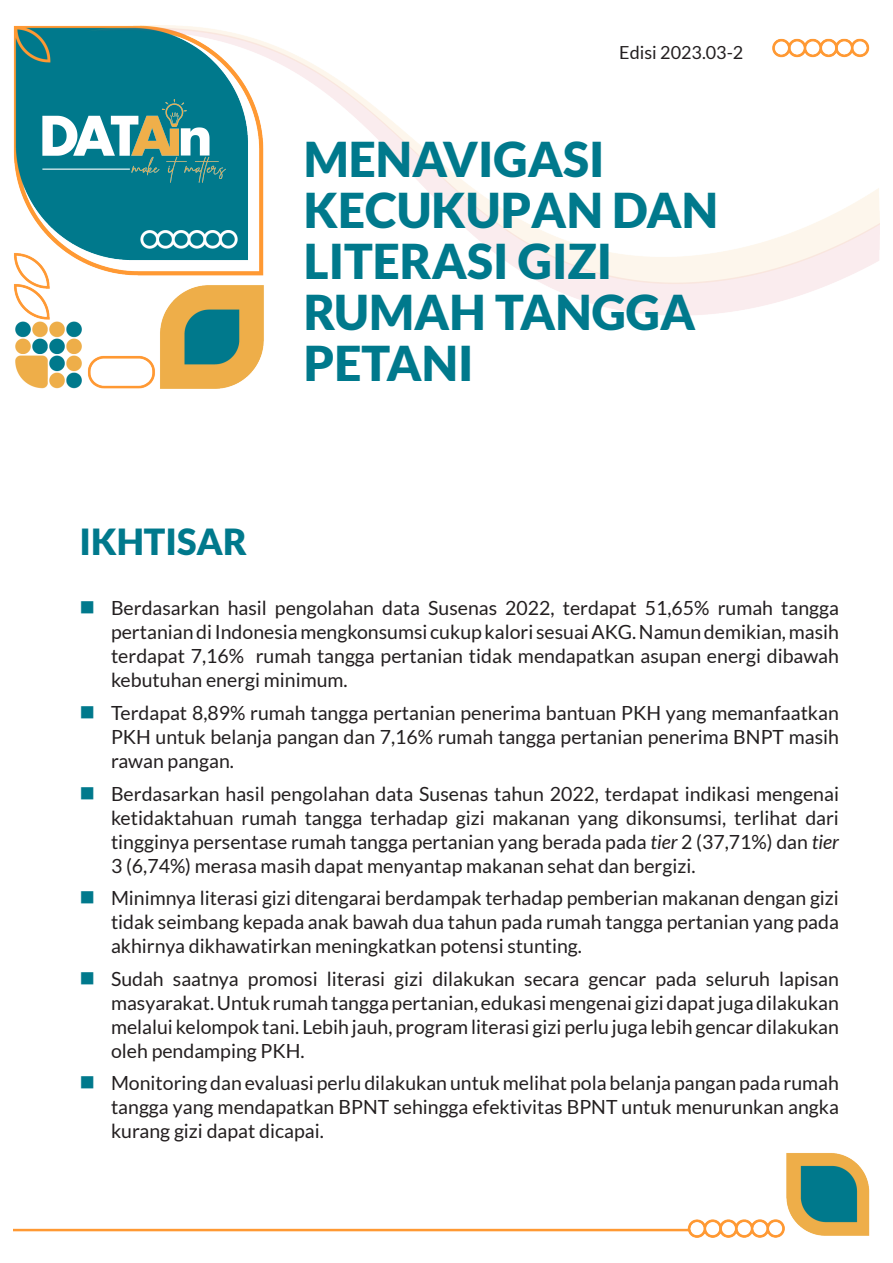
<style>
.page{position:relative;width:893px;height:1263px;background:#fff}
.page>*{position:absolute;margin:0;border:0;box-sizing:border-box;transform-origin:0 0}
.t1{font:900 48px/51px "Lato";color:#00798c}
.Judul_Ikhtisar_datai{font:900 36px "Lato";color:#00798c}
.t2{font:19.5px/24px "Lato";color:#231f20;text-align:justify}
.Nomor_Edisi_Datain{font:18px "Lato";color:#231f20}
.s1{font-style:italic}
</style>
<div class="page">
<img style="left:13px;top:25px;width:867px;height:1213px">
<img style="left:40px;top:99px;width:186px;height:95px">
<svg style="left:81px;top:602px;width:12px;height:12px"></svg>
<svg style="left:81px;top:706px;width:12px;height:12px"></svg>
<svg style="left:81px;top:787px;width:12px;height:12px"></svg>
<svg style="left:81px;top:891px;width:12px;height:12px"></svg>
<svg style="left:81px;top:972px;width:12px;height:12px"></svg>
<svg style="left:81px;top:1076px;width:12px;height:12px"></svg>
<p class="Nomor_Edisi_Datain" style="left:619px;top:42px;width:126px">Edisi 2023.03-2</p>
<p class="Judul_Ikhtisar_datai" style="left:80px;top:521px;width:169px">IKHTISAR</p>
<h1 class="t1" style="left:304px;top:133px;width:416px">MENAVIGASI<br>KECUKUPAN DAN<br>LITERASI GIZI<br>RUMAH TANGGA<br>PETANI</h1>
<p class="t2" style="left:111px;top:596px;width:729px">Berdasarkan hasil pengolahan data Susenas 2022, terdapat 51,65% rumah tangga pertanian di Indonesia mengkonsumsi cukup kalori sesuai AKG. Namun demikian, masih terdapat 7,16% rumah tangga pertanian tidak mendapatkan asupan energi dibawah kebutuhan energi minimum.</p>
<p class="t2" style="left:111px;top:701px;width:729px">Terdapat 8,89% rumah tangga pertanian penerima bantuan PKH yang memanfaatkan PKH untuk belanja pangan dan 7,16% rumah tangga pertanian penerima BNPT masih rawan pangan.</p>
<p class="t2" style="left:111px;top:781px;width:729px">Berdasarkan hasil pengolahan data Susenas tahun 2022, terdapat indikasi mengenai ketidaktahuan rumah tangga terhadap gizi makanan yang dikonsumsi, terlihat dari tingginya persentase rumah tangga pertanian yang berada pada <span class="s1">tier</span> 2 (37,71%) dan <span class="s1">tier </span>3 (6,74%) merasa masih dapat menyantap makanan sehat dan bergizi.</p>
<p class="t2" style="left:111px;top:886px;width:729px">Minimnya literasi gizi ditengarai berdampak terhadap pemberian makanan dengan gizi tidak seimbang kepada anak bawah dua tahun pada rumah tangga pertanian yang pada akhirnya dikhawatirkan meningkatkan potensi stunting.</p>
<p class="t2" style="left:111px;top:966px;width:729px">Sudah saatnya promosi literasi gizi dilakukan secara gencar pada seluruh lapisan masyarakat. Untuk rumah tangga pertanian, edukasi mengenai gizi dapat juga dilakukan melalui kelompok tani. Lebih jauh, program literasi gizi perlu juga lebih gencar dilakukan oleh pendamping PKH.</p>
<p class="t2" style="left:111px;top:1071px;width:729px">Monitoring dan evaluasi perlu dilakukan untuk melihat pola belanja pangan pada rumah tangga yang mendapatkan BPNT sehingga efektivitas BPNT untuk menurunkan angka kurang gizi dapat dicapai.</p>
</div>
